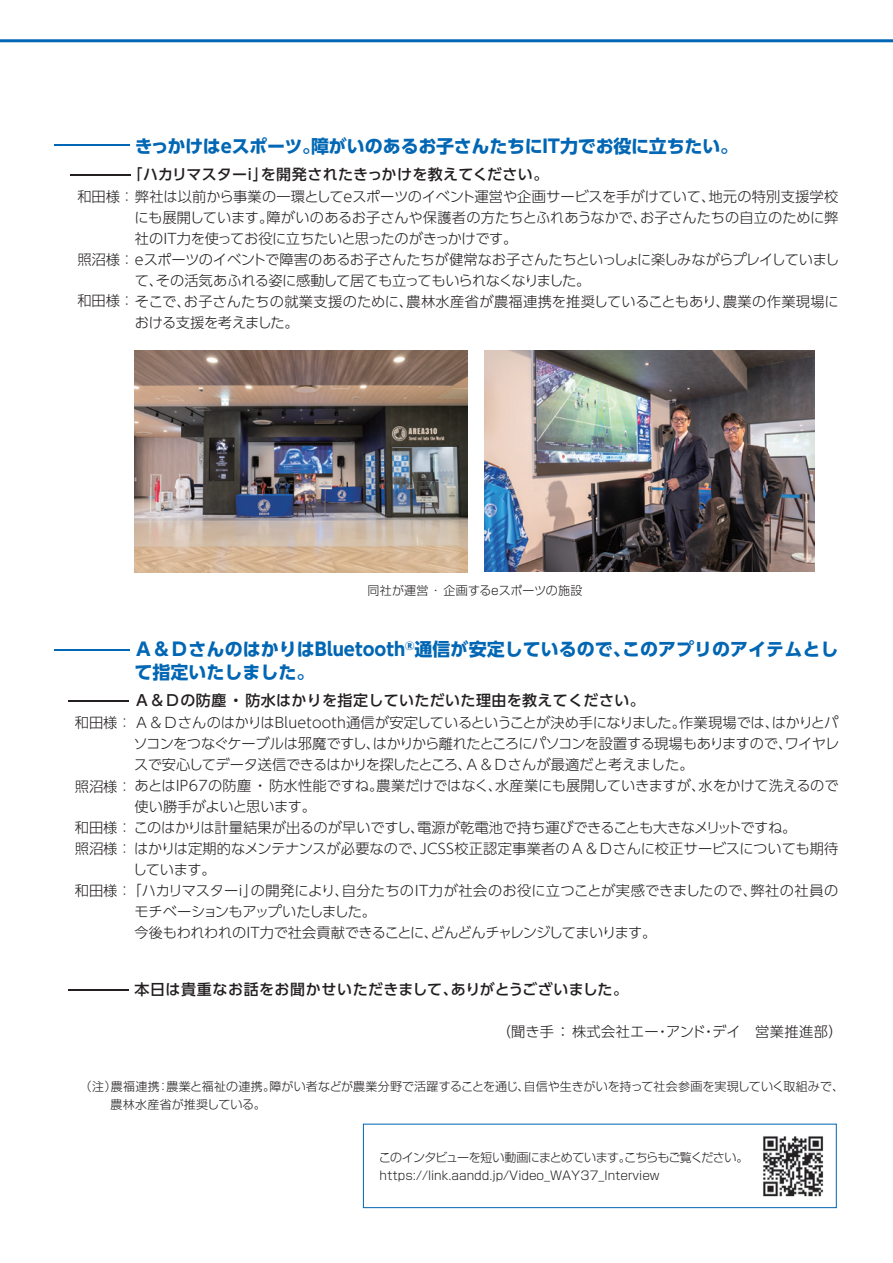
<style>
.page{position:relative;width:893px;height:1263px;background:#fff}
.page>*{position:absolute;margin:0;border:0;box-sizing:border-box;transform-origin:0 0}
.t1{font:700 18px/22.5px "UD Shin Go Pro";color:#0166b3}
.t2{font:500 15px "UD Shin Go Pro";letter-spacing:.025em;color:#231f20}
.t3{font:500 15px "Shin Go Pro";color:#231f20;scale:4 1}
.t4{font:300 14.25px/21px "UD Shin Go Pro";letter-spacing:-.015em;color:#231f20}
.t5{font:300 14.25px "UD Shin Go Pro";letter-spacing:-.035em;color:#231f20}
.t6{font:300 14.25px "UD Shin Go Pro";letter-spacing:.015em;color:#231f20}
.t7{font:300 14.25px "UD Shin Go Pro";letter-spacing:.005em;color:#231f20}
.t8{font:300 14.25px "UD Shin Go Pro";letter-spacing:.02em;color:#231f20}
.t9{font:300 14.25px "UD Shin Go Pro";letter-spacing:-.055em;color:#231f20}
.t10{font:300 14.25px "Shin Go Pro";color:#231f20}
.t11{font:300 12px/18px "Shin Go Pro";color:#231f20}
.s1{font-family:"Shin Go Pro";font-weight:500}
.s2{font-family:"Shin Go Pro"}
</style>
<div class="page">
<hr style="left:0;top:39px;width:893px;height:3px;background:#0166b3">
<div style="left:363px;top:1124px;width:474px;height:84px;border:1px solid #0166b3"></div>
<img style="left:135px;top:350px;width:332px;height:222px">
<img style="left:484px;top:351px;width:330px;height:221px">
<img style="left:763px;top:1136px;width:61px;height:61px">
<p class="t1" style="left:54px;top:134px;width:686px"><span class="s1">―</span>きっかけはeスポーツ。障がいのあるお子さんたちにIT力でお役に立ちたい。</p>
<p class="t2" style="left:127px;top:162px;width:423px">「ハカリマスターi」を開発されたきっかけを教えてください。</p>
<p class="t4" style="left:77px;top:185px;width:762px"><span class="s2">和田様：</span>弊社は以前から事業の一環としてｅスポーツのイベント運営や企画サービスを手がけていて、地元の特別支援学校</p>
<p class="t4" style="left:134px;top:206px;width:705px">にも展開しています。障がいのあるお子さんや保護者の方たちとふれあうなかで、お子さんたちの自立のために弊</p>
<p class="t4" style="left:135px;top:227px;width:384px">社のIT力を使ってお役に立ちたいと思ったのがきっかけです。</p>
<p class="t4" style="left:77px;top:248px;width:763px"><span class="s2">照沼様：</span>eスポーツのイベントで障害のあるお子さんたちが健常なお子さんたちといっしょに楽しみながらプレイしていまし</p>
<p class="t5" style="left:135px;top:269px;width:457px">て、その活気あふれる姿に感動して居ても立ってもいられなくなりました。</p>
<p class="t6" style="left:77px;top:290px;width:763px"><span class="s2">和田様：</span>そこで、お子さんたちの就業支援のために、農林水産省が農福連携を推奨していることもあり、農業の作業現場に</p>
<p class="t5" style="left:135px;top:311px;width:165px">おける支援を考えました。</p>
<p class="t3" style="left:71px;top:163px;width:16px">―</p>
<p class="t11" style="left:368px;top:580px;width:216px">同社が運営 ・ 企画するeスポーツの施設</p>
<p class="t1" style="left:134px;top:638px;width:705px;text-indent:-80px"><span class="s1">―</span>Ａ＆ＤさんのはかりはBluetooth<sup>®</sup>通信が安定しているので、このアプリのアイテムとして指定いたしました。</p>
<p class="t2" style="left:68px;top:688px;width:578px"><span class="s2">―</span>Ａ＆Ｄの防塵 ・ 防水はかりを指定していただいた理由を教えてください。</p>
<p class="t4" style="left:75px;top:711px;width:765px"><span class="s2">和田様：</span>Ａ＆ＤさんのはかりはBluetooth通信が安定しているということが決め手になりました。作業現場では、はかりとパ</p>
<p class="t4" style="left:134px;top:732px;width:707px">ソコンをつなぐケーブルは邪魔ですし、はかりから離れたところにパソコンを設置する現場もありますので、ワイヤレスで安心してデータ送信できるはかりを探したところ、Ａ＆Ｄさんが最適だと考えました。</p>
<p class="t4" style="left:134px;top:796px;width:183px">使い勝手がよいと思います。</p>
<p class="t4" style="left:75px;top:775px;width:765px"><span class="s2">照沼様：</span>あとはIP67の防塵 ・ 防水性能ですね。農業だけではなく、水産業にも展開していきますが、水をかけて洗えるので</p>
<p class="t4" style="left:75px;top:817px;width:723px"><span class="s2">和田様：</span>このはかりは計量結果が出るのが早いですし、電源が乾電池で持ち運びできることも大きなメリットですね。</p>
<p class="t7" style="left:75px;top:837px;width:765px"><span class="s2">照沼様：</span>はかりは定期的なメンテナンスが必要なので、JCSS校正認定事業者のＡ＆Ｄさんに校正サービスについても期待</p>
<p class="t10" style="left:75px;top:879px;width:58px">和田様：</p>
<p class="t4" style="left:133px;top:859px;width:84px">しています。</p>
<p class="t8" style="left:127px;top:879px;width:713px">「ハカリマスターi」の開発により、自分たちのIT力が社会のお役に立つことが実感できましたので、弊社の社員の</p>
<p class="t9" style="left:134px;top:900px;width:243px">モチベーションもアップいたしました。</p>
<p class="t5" style="left:134px;top:921px;width:523px">今後もわれわれのIT力で社会貢献できることに、どんどんチャレンジしてまいります。</p>
<p class="t2" style="left:69px;top:977px;width:561px"><span class="s2">―</span>本日は貴重なお話をお聞かせいただきまして、ありがとうございました。</p>
<p class="t6" style="left:497px;top:1020px;width:347px">（聞き手 ： 株式会社エー・アンド・デイ　営業推進部）</p>
<p class="t11" style="left:86px;top:1076px;width:760px;text-indent:-6px">（注）農福連携：農業と福祉の連携。障がい者などが農業分野で活躍することを通じ、自信や生きがいを持って社会参画を実現していく取組みで、　　農林水産省が推奨している。</p>
<p class="t11" style="left:379px;top:1147px;width:371px">このインタビューを短い動画にまとめています。こちらもご覧ください。https://link.aandd.jp/Video_WAY37_Interview</p>
</div>
